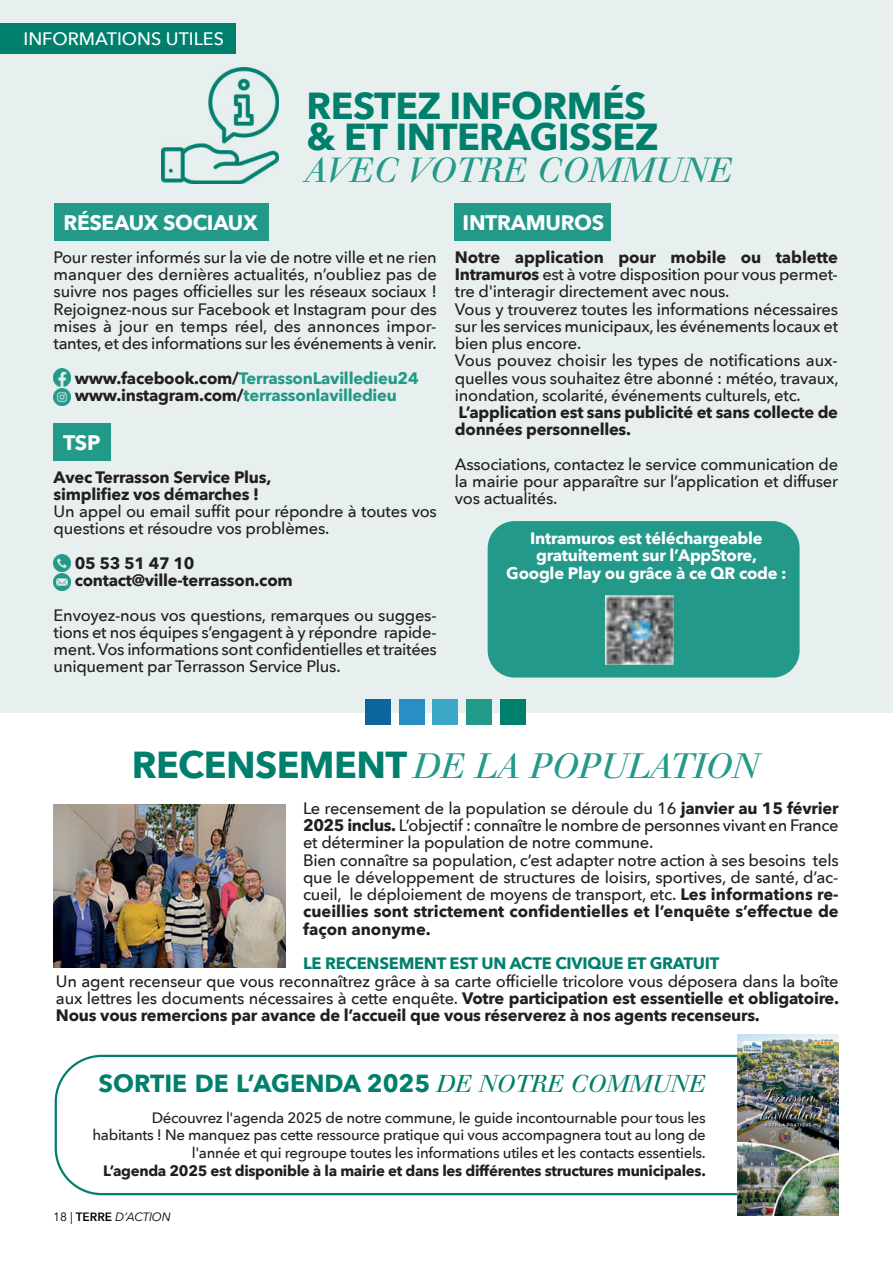
<style>
.page{position:relative;width:893px;height:1263px;background:#fff}
.page>*{position:absolute;margin:0;border:0;box-sizing:border-box;transform-origin:0 0}
.t1{font:700 37.5px/31.8px "Avenir Next";letter-spacing:-.015em;color:#007f6d}
.t2{font:34.5px "Justus Italic Oldstyle";letter-spacing:.01em;color:#23998a}
.t3{font:34.2px "Justus Italic Oldstyle";letter-spacing:.01em;color:#23998a}
.t4{font:700 24.6px "Avenir Next";color:#007f6d}
.t5{font:700 21px "Avenir Next";letter-spacing:-.015em;color:#fff}
.t6{font:500 18px "Avenir Next";color:#fff}
.t7{font:500 16.5px/17.2px "Avenir Next";letter-spacing:-.015em;color:#231f20;text-align:justify}
.t8{font:700 16.5px/17.2px "Avenir Next";letter-spacing:-.015em;color:#231f20}
.t9{font:700 16.5px/17.2px "Avenir Next";letter-spacing:-.015em;color:#fff;text-align:center}
.t10{font:700 16.5px/17.2px "Avenir Next";letter-spacing:-.015em;color:#23998a}
.t11{font:700 16.5px "Avenir Next";letter-spacing:-.015em;color:#007f6d}
.t12{font:500 15px/17.7px "Avenir Next";letter-spacing:-.02em;color:#231f20;text-align:right}
.t13{font:700 15px "Avenir Next";letter-spacing:-.02em;color:#231f20}
.t14{font:italic 12px "Avenir Next";letter-spacing:-.02em;color:#000}
.s1{color:#231f20}
.s2{font-weight:700}
.s3{font-family:"Avenir Next";font-weight:700;font-size:37.5px;color:#007f6d}
.s4{font-family:"Justus Italic Oldstyle";font-weight:400;font-size:23.85px}
.s5{font-style:normal}
.s6{font-weight:600;font-style:normal}
</style>
<div class="page">
<div style="left:0;top:0;width:893px;height:712px;background:#e8f0ef"></div>
<div style="left:488px;top:521px;width:312px;height:156px;background:#23998a;border-radius:27px"></div>
<div style="left:454px;top:203px;width:157px;height:37px;background:#23998a"></div>
<div style="left:54px;top:424px;width:57px;height:37px;background:#23998a"></div>
<div style="left:54px;top:203px;width:214px;height:37px;background:#23998a"></div>
<svg style="left:55px;top:1055px;width:682px;height:140px"></svg>
<div style="left:0;top:23px;width:236px;height:31px;background:#007f6d"></div>
<img style="left:737px;top:1034px;width:102px;height:181px">
<div style="left:500px;top:699px;width:26px;height:25px;background:#007f6d"></div>
<div style="left:466px;top:699px;width:26px;height:25px;background:#23998a"></div>
<div style="left:432px;top:699px;width:26px;height:25px;background:#3ca7c6"></div>
<div style="left:399px;top:699px;width:26px;height:25px;background:#298ec3"></div>
<div style="left:365px;top:699px;width:26px;height:25px;background:#0c659c"></div>
<img style="left:54px;top:369px;width:17px;height:17px">
<img style="left:54px;top:388px;width:17px;height:17px">
<img style="left:606px;top:597px;width:66px;height:66px">
<div style="left:603px;top:594px;width:72px;height:72px;border:2px solid #23998a"></div>
<img style="left:54px;top:554px;width:17px;height:17px">
<img style="left:54px;top:573px;width:17px;height:18px">
<img style="left:161px;top:67px;width:117px;height:117px">
<img style="left:53px;top:804px;width:232px;height:163px">
<p class="t6" style="left:23px;top:27px;width:202px">INFORMATIONS UTILES</p>
<h1 class="t1" style="left:307px;top:91px;width:353px">RESTEZ INFORMÉS &amp; ET INTERAGISSEZ</h1>
<h3 class="t3" style="left:307px;top:150px;width:428px">AVEC VOTRE COMMUNE</h3>
<p class="t5" style="left:64px;top:209px;width:196px">RÉSEAUX SOCIAUX</p>
<p class="t7" style="left:54px;top:249px;width:385px">Pour rester informés sur la vie de notre ville et ne rien manquer des dernières actualités, n’oubliez pas de suivre nos pages officielles sur les réseaux sociaux !<br>Rejoignez-nous sur Facebook et Instagram pour des mises à jour en temps réel, des annonces impor&shy;tantes, et des informations sur les événements à venir.</p>
<p class="t10" style="left:75px;top:370px;width:345px"><span class="s1">www.facebook.com/</span>TerrassonLavilledieu24 <span class="s1">www.instagram.com/</span>terrassonlavilledieu</p>
<p class="t5" style="left:63px;top:429px;width:39px">TSP</p>
<p class="t8" style="left:54px;top:469px;width:219px">Avec Terrasson Service Plus, simplifiez vos démarches !</p>
<p class="t7" style="left:54px;top:503px;width:385px">Un appel ou email suffit pour répondre à toutes vos questions et résoudre vos problèmes.</p>
<p class="t8" style="left:75px;top:555px;width:220px">05 53 51 47 10 contact@ville-terrasson.com</p>
<p class="t7" style="left:54px;top:607px;width:385px">Envoyez-nous vos questions, remarques ou sugges&shy;tions et nos équipes s’engagent à y répondre rapide&shy;ment. Vos informations sont confidentielles et traitées uniquement par Terrasson Service Plus.</p>
<p class="t5" style="left:463px;top:209px;width:143px">INTRAMUROS</p>
<p class="t7" style="left:455px;top:249px;width:385px;text-align:left"><span class="s2">Notre application pour mobile ou tablette Intramuros</span> est à votre disposition pour vous permet&shy;tre d'interagir directement avec nous.<br>Vous y trouverez toutes les informations nécessaires sur les services municipaux, les événements locaux et bien plus encore.<br>Vous pouvez choisir les types de notifications aux&shy;quelles vous souhaitez être abonné : météo, travaux, inondation, scolarité, événements culturels, etc.</p>
<p class="t8" style="left:455px;top:404px;width:385px">L’application est sans publicité et sans collecte de données personnelles.</p>
<p class="t7" style="left:455px;top:456px;width:385px">Associations, contactez le service communication de la mairie pour apparaître sur l’application et diffuser vos actualités.</p>
<p class="t9" style="left:506px;top:530px;width:282px">Intramuros est téléchargeable gratuitement sur l’AppStore,<br>Google Play ou grâce à ce QR code :</p>
<h2 class="t2" style="left:132px;top:745px;width:629px"><span class="s3">RECENSEMENT</span> DE LA POPULATION</h2>
<p class="t7" style="left:303px;top:800px;width:537px;text-align:left">Le recensement de la population se déroule du 16 <span class="s2">janvier au 15 février 2025 inclus.</span> L’objectif : connaître le nombre de personnes vivant en France et déterminer la population de notre commune.<br>Bien connaître sa population, c’est adapter notre action à ses besoins tels que le développement de structures de loisirs, sportives, de santé, d’ac&shy;cueil, le déploiement de moyens de transport, etc. <span class="s2">Les informations re&shy;cueillies sont strictement confidentielles et l’enquête s’effectue de façon anonyme.</span></p>
<p class="t11" style="left:303px;top:953px;width:418px">LE RECENSEMENT EST UN ACTE CIVIQUE ET GRATUIT</p>
<p class="t7" style="left:56px;top:973px;width:785px">Un agent recenseur que vous reconnaîtrez grâce à sa carte officielle tricolore vous déposera dans la boîte aux lettres les documents nécessaires à cette enquête. <span class="s2">Votre participation est essentielle et obligatoire.<br>Nous vous remercions par avance de l’accueil que vous réserverez à nos agents recenseurs.</span></p>
<h3 class="t4" style="left:98px;top:1068px;width:609px">SORTIE DE L’AGENDA 2025 <span class="s4">DE NOTRE COMMUNE</span></h3>
<p class="t12" style="left:92px;top:1109px;width:615px">Découvrez l'agenda 2025 de notre commune, le guide incontournable pour tous les habitants ! Ne manquez pas cette ressource pratique qui vous accompagnera tout au long de l'année et qui regroupe toutes les informations utiles et les contacts essentiels.</p>
<p class="t13" style="left:103px;top:1161px;width:604px">L’agenda 2025 est disponible à la mairie et dans les différentes structures municipales.</p>
<p class="t14" style="left:53px;top:1209px;width:119px"><span class="s5">18 |</span> <span class="s6">TERRE</span> D’ACTION</p>
</div>
